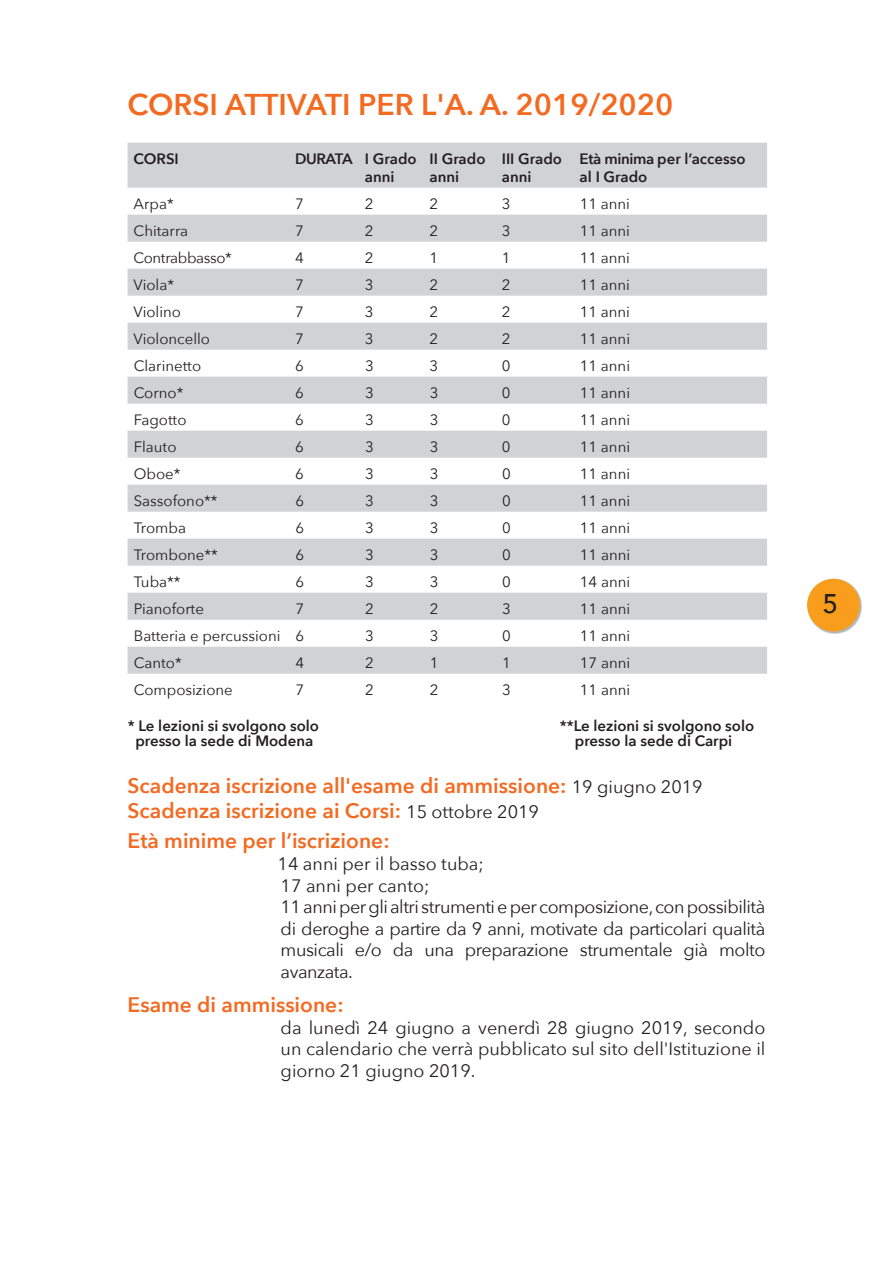
<style>
.page{position:relative;width:893px;height:1263px;background:#fff}
.page>*{position:absolute;margin:0;border:0;box-sizing:border-box;transform-origin:0 0}
.t1{font:600 30px "Avenir Next";color:#f36a21}
.t2{font:500 27px "Avenir";color:#231f20}
.t3{font:600 21px/25.2px "Avenir Next";color:#f36a21}
.t4{font:18px/21.6px "Avenir Next";letter-spacing:-.025em;color:#231f20}
.t5{font:15px "Avenir Next";color:#231f20}
.t6{font:600 15px/18px "Avenir Next";color:#231f20}
.t7{font:15px "Avenir Next";letter-spacing:-.025em;color:#231f20}
.s1{font-weight:400;font-size:18px;color:#231f20}
</style>
<div class="page">
<img style="left:807px;top:579px;width:55px;height:55px">
<div style="left:807px;top:579px;width:53px;height:52px;background:#f89e1c;border-radius:50%"></div>
<svg style="left:128px;top:143px;width:639px;height:531px;fill:#d1d2d4"></svg>
<h1 class="t1" style="left:128px;top:85px;width:547px">CORSI ATTIVATI PER L'A. A. 2019/2020</h1>
<p class="t6" style="left:134px;top:150px;width:47px">CORSI</p>
<p class="t6" style="left:365px;top:150px;width:53px;text-indent:-70px">DURATA I Grado anni</p>
<p class="t6" style="left:430px;top:150px;width:57px">II Grado anni</p>
<p class="t6" style="left:502px;top:150px;width:62px">III Grado anni</p>
<p class="t6" style="left:580px;top:150px;width:168px">Età minima per l’accesso al I Grado</p>
<p class="t5" style="left:134px;top:194px;width:42px">Arpa*</p>
<p class="t5" style="left:295px;top:194px;width:10px">7</p>
<p class="t5" style="left:365px;top:194px;width:10px">2</p>
<p class="t5" style="left:430px;top:194px;width:10px">2</p>
<p class="t5" style="left:502px;top:194px;width:10px">3</p>
<p class="t5" style="left:580px;top:194px;width:52px">11 anni</p>
<p class="t5" style="left:134px;top:221px;width:56px">Chitarra</p>
<p class="t5" style="left:295px;top:221px;width:10px">7</p>
<p class="t5" style="left:365px;top:221px;width:10px">2</p>
<p class="t5" style="left:430px;top:221px;width:10px">2</p>
<p class="t5" style="left:502px;top:221px;width:10px">3</p>
<p class="t5" style="left:580px;top:221px;width:52px">11 anni</p>
<p class="t7" style="left:134px;top:248px;width:100px">Contrabbasso*</p>
<p class="t5" style="left:295px;top:248px;width:10px">4</p>
<p class="t5" style="left:365px;top:248px;width:10px">2</p>
<p class="t5" style="left:430px;top:248px;width:10px">1</p>
<p class="t5" style="left:502px;top:248px;width:10px">1</p>
<p class="t5" style="left:580px;top:248px;width:52px">11 anni</p>
<p class="t5" style="left:134px;top:275px;width:42px">Viola*</p>
<p class="t5" style="left:295px;top:275px;width:10px">7</p>
<p class="t5" style="left:365px;top:275px;width:10px">3</p>
<p class="t5" style="left:430px;top:275px;width:10px">2</p>
<p class="t5" style="left:502px;top:275px;width:10px">2</p>
<p class="t5" style="left:580px;top:275px;width:52px">11 anni</p>
<p class="t5" style="left:134px;top:302px;width:49px">Violino</p>
<p class="t5" style="left:295px;top:302px;width:10px">7</p>
<p class="t5" style="left:365px;top:302px;width:10px">3</p>
<p class="t5" style="left:430px;top:302px;width:10px">2</p>
<p class="t5" style="left:502px;top:302px;width:10px">2</p>
<p class="t5" style="left:580px;top:302px;width:52px">11 anni</p>
<p class="t5" style="left:134px;top:329px;width:78px">Violoncello</p>
<p class="t5" style="left:295px;top:329px;width:10px">7</p>
<p class="t5" style="left:365px;top:329px;width:10px">3</p>
<p class="t5" style="left:430px;top:329px;width:10px">2</p>
<p class="t5" style="left:502px;top:329px;width:10px">2</p>
<p class="t5" style="left:580px;top:329px;width:52px">11 anni</p>
<p class="t5" style="left:134px;top:356px;width:69px">Clarinetto</p>
<p class="t5" style="left:295px;top:356px;width:10px">6</p>
<p class="t5" style="left:365px;top:356px;width:10px">3</p>
<p class="t5" style="left:430px;top:356px;width:10px">3</p>
<p class="t5" style="left:502px;top:356px;width:10px">0</p>
<p class="t5" style="left:580px;top:356px;width:52px">11 anni</p>
<p class="t5" style="left:134px;top:383px;width:51px">Corno*</p>
<p class="t5" style="left:295px;top:383px;width:10px">6</p>
<p class="t5" style="left:365px;top:383px;width:10px">3</p>
<p class="t5" style="left:430px;top:383px;width:10px">3</p>
<p class="t5" style="left:502px;top:383px;width:10px">0</p>
<p class="t5" style="left:580px;top:383px;width:52px">11 anni</p>
<p class="t5" style="left:134px;top:410px;width:54px">Fagotto</p>
<p class="t5" style="left:295px;top:410px;width:10px">6</p>
<p class="t5" style="left:365px;top:410px;width:10px">3</p>
<p class="t5" style="left:430px;top:410px;width:10px">3</p>
<p class="t5" style="left:502px;top:410px;width:10px">0</p>
<p class="t5" style="left:580px;top:410px;width:52px">11 anni</p>
<p class="t5" style="left:134px;top:437px;width:44px">Flauto</p>
<p class="t5" style="left:295px;top:437px;width:10px">6</p>
<p class="t5" style="left:365px;top:437px;width:10px">3</p>
<p class="t5" style="left:430px;top:437px;width:10px">3</p>
<p class="t5" style="left:502px;top:437px;width:10px">0</p>
<p class="t5" style="left:580px;top:437px;width:52px">11 anni</p>
<p class="t5" style="left:134px;top:464px;width:48px">Oboe*</p>
<p class="t5" style="left:295px;top:464px;width:10px">6</p>
<p class="t5" style="left:365px;top:464px;width:10px">3</p>
<p class="t5" style="left:430px;top:464px;width:10px">3</p>
<p class="t5" style="left:502px;top:464px;width:10px">0</p>
<p class="t5" style="left:580px;top:464px;width:52px">11 anni</p>
<p class="t5" style="left:134px;top:491px;width:85px">Sassofono**</p>
<p class="t5" style="left:295px;top:491px;width:10px">6</p>
<p class="t5" style="left:365px;top:491px;width:10px">3</p>
<p class="t5" style="left:430px;top:491px;width:10px">3</p>
<p class="t5" style="left:502px;top:491px;width:10px">0</p>
<p class="t5" style="left:580px;top:491px;width:52px">11 anni</p>
<p class="t5" style="left:134px;top:518px;width:54px">Tromba</p>
<p class="t5" style="left:295px;top:518px;width:10px">6</p>
<p class="t5" style="left:365px;top:518px;width:10px">3</p>
<p class="t5" style="left:430px;top:518px;width:10px">3</p>
<p class="t5" style="left:502px;top:518px;width:10px">0</p>
<p class="t5" style="left:580px;top:518px;width:52px">11 anni</p>
<p class="t5" style="left:134px;top:545px;width:86px">Trombone**</p>
<p class="t5" style="left:295px;top:545px;width:10px">6</p>
<p class="t5" style="left:365px;top:545px;width:10px">3</p>
<p class="t5" style="left:430px;top:545px;width:10px">3</p>
<p class="t5" style="left:502px;top:545px;width:10px">0</p>
<p class="t5" style="left:580px;top:545px;width:52px">11 anni</p>
<p class="t5" style="left:134px;top:572px;width:48px">Tuba**</p>
<p class="t5" style="left:295px;top:572px;width:10px">6</p>
<p class="t5" style="left:365px;top:572px;width:10px">3</p>
<p class="t5" style="left:430px;top:572px;width:10px">3</p>
<p class="t5" style="left:502px;top:572px;width:10px">0</p>
<p class="t5" style="left:580px;top:572px;width:52px">14 anni</p>
<p class="t5" style="left:134px;top:599px;width:72px">Pianoforte</p>
<p class="t5" style="left:295px;top:599px;width:10px">7</p>
<p class="t5" style="left:365px;top:599px;width:10px">2</p>
<p class="t5" style="left:430px;top:599px;width:10px">2</p>
<p class="t5" style="left:502px;top:599px;width:10px">3</p>
<p class="t5" style="left:580px;top:599px;width:52px">11 anni</p>
<p class="t5" style="left:134px;top:626px;width:172px">Batteria e percussioni 6</p>
<p class="t5" style="left:365px;top:626px;width:10px">3</p>
<p class="t5" style="left:430px;top:626px;width:10px">3</p>
<p class="t5" style="left:502px;top:626px;width:10px">0</p>
<p class="t5" style="left:580px;top:626px;width:52px">11 anni</p>
<p class="t5" style="left:134px;top:653px;width:49px">Canto*</p>
<p class="t5" style="left:295px;top:653px;width:10px">4</p>
<p class="t5" style="left:365px;top:653px;width:10px">2</p>
<p class="t5" style="left:430px;top:653px;width:10px">1</p>
<p class="t5" style="left:502px;top:653px;width:10px">1</p>
<p class="t5" style="left:580px;top:653px;width:52px">17 anni</p>
<p class="t5" style="left:134px;top:680px;width:100px">Composizione</p>
<p class="t5" style="left:295px;top:680px;width:10px">7</p>
<p class="t5" style="left:365px;top:680px;width:10px">2</p>
<p class="t5" style="left:430px;top:680px;width:10px">2</p>
<p class="t5" style="left:502px;top:680px;width:10px">3</p>
<p class="t5" style="left:580px;top:680px;width:52px">11 anni</p>
<p class="t6" style="left:128px;top:717px;width:193px">* Le lezioni si svolgono solo</p>
<p class="t6" style="left:560px;top:717px;width:196px">**Le lezioni si svolgono solo</p>
<p class="t6" style="left:135px;top:732px;width:180px">presso la sede di Modena</p>
<p class="t6" style="left:575px;top:732px;width:159px">presso la sede di Carpi</p>
<h3 class="t3" style="left:128px;top:774px;width:577px">Scadenza iscrizione all'esame di ammissione: <span class="s1">19 giugno 2019<br></span>Scadenza iscrizione ai Corsi: <span class="s1">15 ottobre 2019</span></h3>
<h3 class="t3" style="left:128px;top:829px;width:264px">Età minime per l’iscrizione:</h3>
<p class="t4" style="left:278px;top:853px;width:489px">14 anni per il basso tuba;<br>17 anni per canto;<br>11 anni per gli altri strumenti e per composizione, con possibilità di deroghe a partire da 9 anni, motivate da particolari qualità musicali e/o da una preparazione strumentale già molto avanzata.</p>
<h3 class="t3" style="left:128px;top:993px;width:218px">Esame di ammissione:</h3>
<p class="t4" style="left:281px;top:1017px;width:486px;text-align:justify">da lunedì 24 giugno a venerdì 28 giugno 2019, secondo un calendario che verrà pubblicato sul sito dell'Istituzione il giorno 21 giugno 2019.</p>
<h2 class="t2" style="left:823px;top:586px;width:17px">5</h2>
</div>
